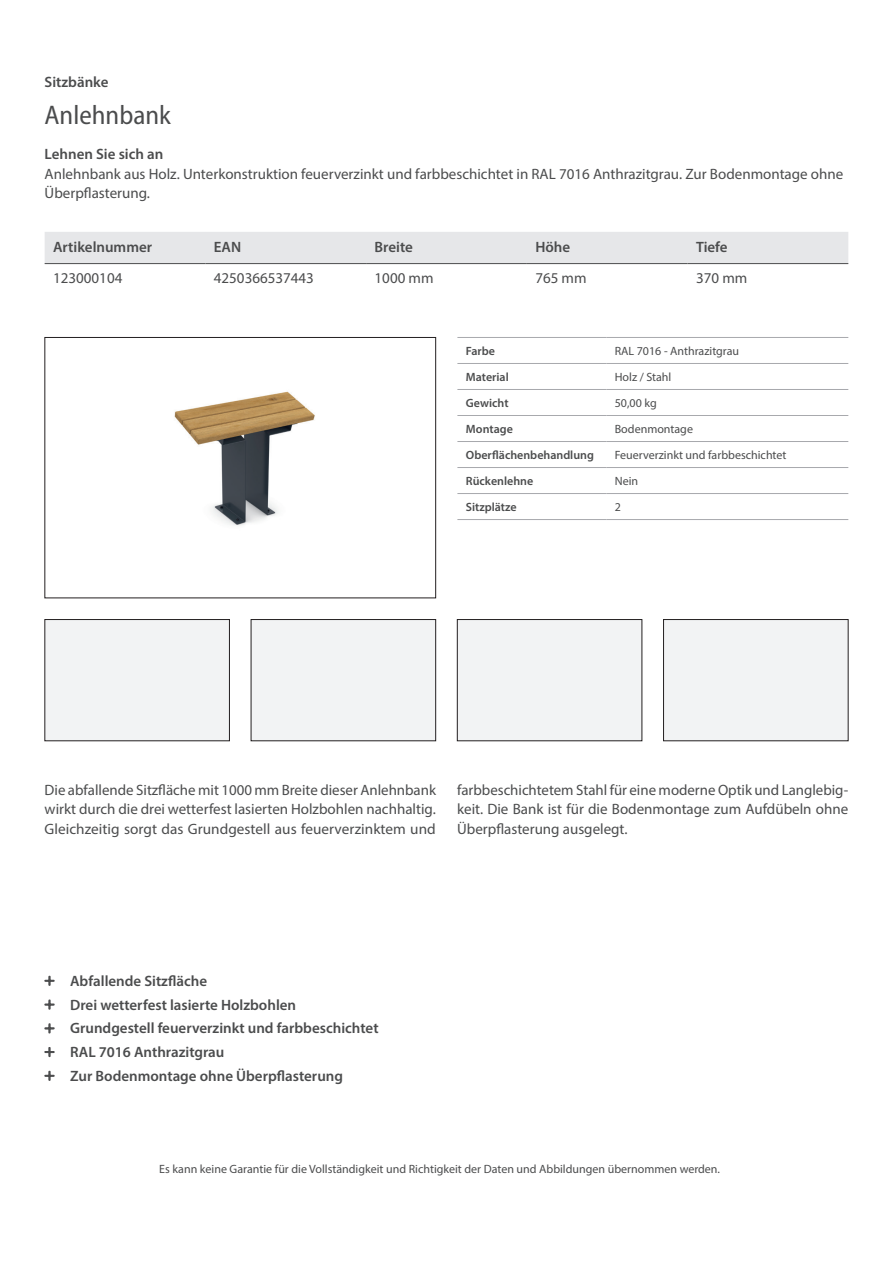
<style>
.page{position:relative;width:893px;height:1263px;background:#fff}
.page>*{position:absolute;margin:0;border:0;box-sizing:border-box;transform-origin:0 0}
.t1{font:semi-condensed 27px "Myriad Pro";color:#4b4c4d}
.t2{font:15px/19.5px "Myriad Pro";color:#4b4c4d;text-align:justify}
.t3{font:600 15px/23.7px "Myriad Pro";color:#4b4c4d}
.t4{font:12px "Myriad Pro";color:#4b4c4d}
.t5{font:600 12px "Myriad Pro";color:#4b4c4d}
</style>
<div class="page">
<img style="left:174px;top:391px;width:141px;height:135px">
<div style="left:45px;top:337px;width:391px;height:261px;border:1px solid #231f20"></div>
<div style="left:45px;top:619px;width:184px;height:122px;background:#f2f3f4"></div>
<div style="left:45px;top:619px;width:185px;height:122px;border:1px solid #231f20"></div>
<div style="left:251px;top:619px;width:185px;height:122px;background:#f2f3f4"></div>
<div style="left:251px;top:619px;width:185px;height:122px;border:1px solid #231f20"></div>
<div style="left:663px;top:619px;width:185px;height:122px;background:#f2f3f4"></div>
<div style="left:663px;top:619px;width:185px;height:122px;border:1px solid #231f20"></div>
<div style="left:457px;top:619px;width:185px;height:122px;background:#f2f3f4"></div>
<div style="left:457px;top:619px;width:185px;height:122px;border:1px solid #231f20"></div>
<div style="left:45px;top:232px;width:803px;height:31px;background:#e6e7e9"></div>
<hr style="left:45px;top:263px;width:160px;height:1px;background:#4b4c4d">
<hr style="left:205px;top:263px;width:161px;height:1px;background:#4b4c4d">
<hr style="left:366px;top:263px;width:161px;height:1px;background:#4b4c4d">
<hr style="left:527px;top:263px;width:161px;height:1px;background:#4b4c4d">
<hr style="left:688px;top:263px;width:160px;height:1px;background:#4b4c4d">
<hr style="left:457px;top:337px;width:149px;height:1px;background:#a8a9ad">
<hr style="left:606px;top:337px;width:242px;height:1px;background:#a8a9ad">
<hr style="left:457px;top:363px;width:149px;height:1px;background:#a8a9ad">
<hr style="left:606px;top:363px;width:242px;height:1px;background:#a8a9ad">
<hr style="left:457px;top:389px;width:149px;height:1px;background:#a8a9ad">
<hr style="left:606px;top:389px;width:242px;height:1px;background:#a8a9ad">
<hr style="left:457px;top:415px;width:149px;height:1px;background:#a8a9ad">
<hr style="left:606px;top:415px;width:242px;height:1px;background:#a8a9ad">
<hr style="left:457px;top:441px;width:149px;height:1px;background:#a8a9ad">
<hr style="left:606px;top:441px;width:242px;height:1px;background:#a8a9ad">
<hr style="left:457px;top:467px;width:149px;height:1px;background:#a8a9ad">
<hr style="left:606px;top:467px;width:242px;height:1px;background:#a8a9ad">
<hr style="left:457px;top:493px;width:149px;height:1px;background:#a8a9ad">
<hr style="left:606px;top:493px;width:242px;height:1px;background:#a8a9ad">
<hr style="left:457px;top:519px;width:149px;height:1px;background:#a8a9ad">
<hr style="left:606px;top:519px;width:242px;height:1px;background:#a8a9ad">
<p class="t3" style="left:45px;top:70px;width:65px">Sitzbänke</p>
<h1 class="t1" style="left:45px;top:99px;width:128px">Anlehnbank</h1>
<p class="t3" style="left:45px;top:142px;width:120px">Lehnen Sie sich an</p>
<p class="t2" style="left:45px;top:164px;width:800px">Anlehnbank aus Holz. Unterkonstruktion feuerverzinkt und farbbeschichtet in RAL 7016 Anthrazitgrau. Zur Bodenmontage ohne<br>Überpflasterung.</p>
<p class="t3" style="left:53px;top:234px;width:101px">Artikelnummer</p>
<p class="t3" style="left:214px;top:234px;width:29px">EAN</p>
<p class="t3" style="left:375px;top:234px;width:40px">Breite</p>
<p class="t3" style="left:535px;top:234px;width:36px">Höhe</p>
<p class="t3" style="left:696px;top:234px;width:33px">Tiefe</p>
<p class="t2" style="left:53px;top:268px;width:71px">123000104</p>
<p class="t2" style="left:214px;top:268px;width:102px">4250366537443</p>
<p class="t2" style="left:375px;top:268px;width:60px">1000 mm</p>
<p class="t2" style="left:535px;top:268px;width:53px">765 mm</p>
<p class="t2" style="left:696px;top:268px;width:53px">370 mm</p>
<p class="t5" style="left:466px;top:343px;width:31px">Farbe</p>
<p class="t4" style="left:615px;top:344px;width:126px">RAL 7016 - Anthrazitgrau</p>
<p class="t5" style="left:466px;top:369px;width:44px">Material</p>
<p class="t4" style="left:615px;top:370px;width:58px">Holz / Stahl</p>
<p class="t5" style="left:466px;top:395px;width:44px">Gewicht</p>
<p class="t4" style="left:615px;top:396px;width:43px">50,00 kg</p>
<p class="t5" style="left:466px;top:421px;width:48px">Montage</p>
<p class="t4" style="left:615px;top:422px;width:80px">Bodenmontage</p>
<p class="t5" style="left:466px;top:447px;width:130px">Oberflächenbehandlung</p>
<p class="t4" style="left:615px;top:448px;width:173px">Feuerverzinkt und farbbeschichtet</p>
<p class="t5" style="left:466px;top:473px;width:69px">Rückenlehne</p>
<p class="t4" style="left:615px;top:474px;width:25px">Nein</p>
<p class="t5" style="left:466px;top:499px;width:52px">Sitzplätze</p>
<p class="t4" style="left:615px;top:500px;width:8px">2</p>
<p class="t2" style="left:45px;top:780px;width:393px">Die abfallende Sitzfläche mit 1000 mm Breite dieser Anlehnbank wirkt durch die drei wetterfest lasierten Holzbohlen nachhaltig.<br>Gleichzeitig sorgt das Grundgestell aus feuerverzinktem und</p>
<p class="t2" style="left:457px;top:780px;width:393px">farbbeschichtetem Stahl für eine moderne Optik und Langlebig&shy;keit. Die Bank ist für die Bodenmontage zum Aufdübeln ohne Überpflasterung ausgelegt.</p>
<p class="t3" style="left:70px;top:968px;width:310px">Abfallende Sitzfläche<br>Drei wetterfest lasierte Holzbohlen Grundgestell feuerverzinkt und farbbeschichtet RAL 7016 Anthrazitgrau<br>Zur Bodenmontage ohne Überpflasterung</p>
<p class="t4" style="left:159px;top:1161px;width:562px">Es kann keine Garantie für die Vollständigkeit und Richtigkeit der Daten und Abbildungen übernommen werden.</p>
</div>
